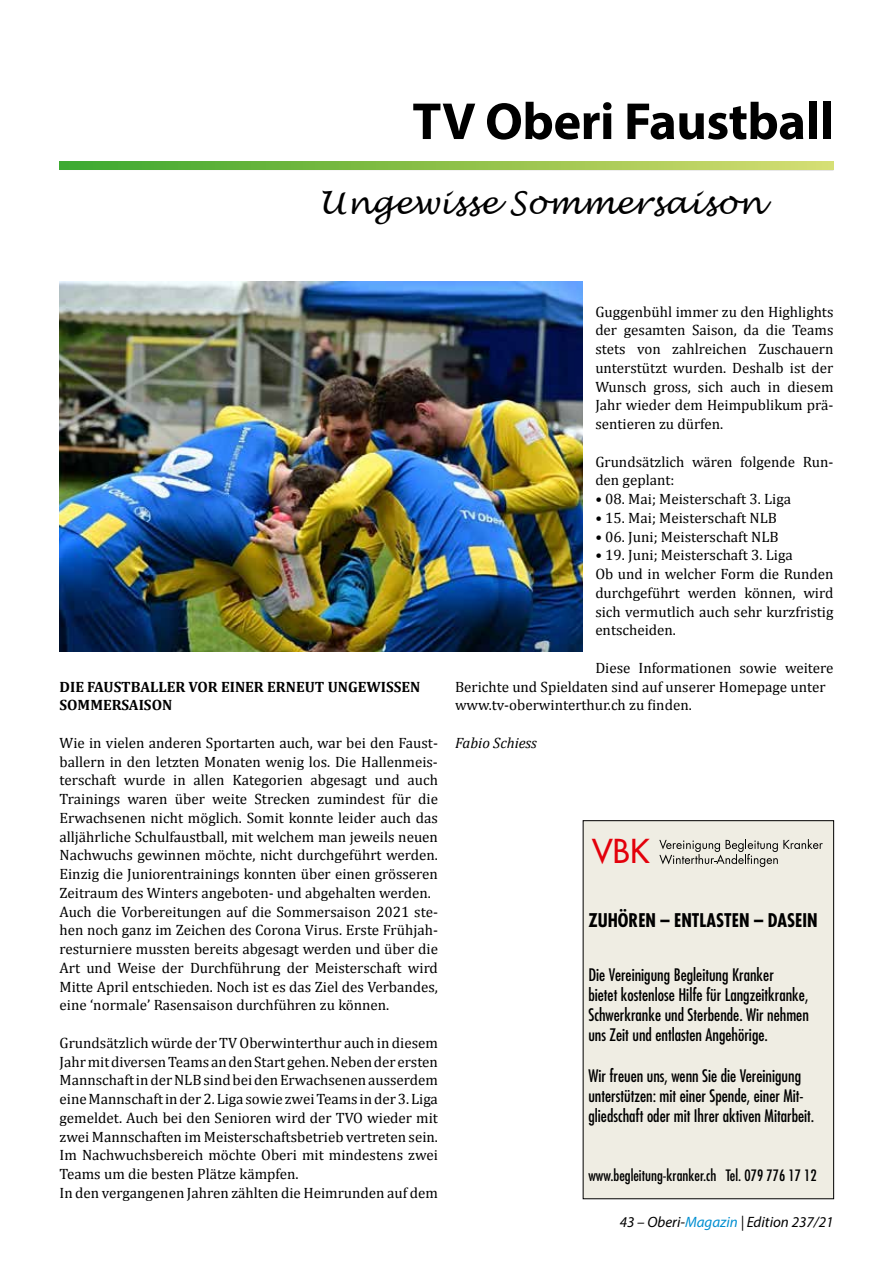
<style>
.page{position:relative;width:893px;height:1263px;background:#fff}
.page>*{position:absolute;margin:0;border:0;box-sizing:border-box;transform-origin:0 0}
.t1{font:700 52.5px "Myriad Pro";letter-spacing:-.01em;color:#000}
.t2{font:32.1px "Futura";color:#e3000b}
.t3{font:italic 31.5px "Lucida Handwriting";color:#000}
.t4{font:700 condensed 18.3px "Futura";color:#000}
.t5{font:condensed 16.8px/20.2px "Futura";color:#000}
.t6{font:condensed 15.3px "Futura";color:#000}
.t7{font:15px/18.8px "Cambria";color:#000}
.t8{font:700 15px/18.8px "Cambria";color:#000}
.t9{font:italic 15px "Myriad Pro";color:#000}
.t10{font:italic 15px "Cambria";color:#000}
.s1{color:#008fd1}
</style>
<div class="page">
<svg style="left:60px;top:161px;width:773px;height:9px;background:#8bc14c"></svg>
<img style="left:60px;top:282px;width:523px;height:370px">
<div style="left:585px;top:822px;width:247px;height:375px;background:#efede3"></div>
<svg style="left:659px;top:839px;width:164px;height:28px;background:#cac8c0"></svg>
<div style="left:583px;top:820px;width:251px;height:379px;border:1px solid #000"></div>
<h1 class="t1" style="left:412px;top:87px;width:423px">TV Oberi Faustball</h1>
<h3 class="t3" style="left:319px;top:184px;width:445px">Ungewisse Sommersaison</h3>
<p class="t8" style="left:60px;top:677px;width:362px">DIE FAUSTBALLER VOR EINER ERNEUT UNGEWISSEN<br>SOMMERSAISON</p>
<p class="t7" style="left:60px;top:733px;width:380px">Wie in vielen anderen Sportarten auch, war bei den Faust&shy;ballern in den letzten Monaten wenig los. Die Hallenmeis&shy;terschaft wurde in allen Kategorien abgesagt und auch Trainings waren über weite Strecken zumindest für die Erwachsenen nicht möglich. Somit konnte leider auch das alljährliche Schulfaustball, mit welchem man jeweils neuen Nachwuchs gewinnen möchte, nicht durchgeführt werden.<br>Einzig die Juniorentrainings konnten über einen grösseren Zeitraum des Winters angeboten- und abgehalten werden.<br>Auch die Vorbereitungen auf die Sommersaison 2021 ste&shy;hen noch ganz im Zeichen des Corona Virus. Erste Frühjah&shy;resturniere mussten bereits abgesagt werden und über die Art und Weise der Durchführung der Meisterschaft wird Mitte April entschieden. Noch ist es das Ziel des Verbandes, eine ‘normale’ Rasensaison durchführen zu können.</p>
<p class="t7" style="left:60px;top:1033px;width:380px">Grundsätzlich würde der TV Oberwinterthur auch in diesem Jahr mit diversen Teams an den Start gehen. Neben der ersten Mannschaft in der NLB sind bei den Erwachsenen ausserdem eine Mannschaft in der 2. Liga sowie zwei Teams in der 3. Liga gemeldet. Auch bei den Senioren wird der TVO wieder mit zwei Mannschaften im Meisterschaftsbetrieb vertreten sein.<br>Im Nachwuchsbereich möchte Oberi mit mindestens zwei Teams um die besten Plätze kämpfen.<br>In den vergangenen Jahren zählten die Heimrunden auf dem</p>
<p class="t7" style="left:595px;top:302px;width:240px;text-align:justify">Guggenbühl immer zu den Highlights der gesamten Saison, da die Teams stets von zahlreichen Zuschauern unterstützt wurden. Deshalb ist der Wunsch gross, sich auch in diesem Jahr wieder dem Heimpublikum prä&shy;sentieren zu dürfen.</p>
<p class="t7" style="left:595px;top:452px;width:240px">Grundsätzlich wären folgende Run&shy;den geplant:</p>
<p class="t7" style="left:595px;top:489px;width:197px">• 08. Mai; Meisterschaft 3. Liga</p>
<p class="t7" style="left:595px;top:508px;width:183px">• 15. Mai; Meisterschaft NLB</p>
<p class="t7" style="left:595px;top:527px;width:185px">• 06. Juni; Meisterschaft NLB</p>
<p class="t7" style="left:595px;top:546px;width:240px">• 19. Juni; Meisterschaft 3. Liga<br>Ob und in welcher Form die Runden durchgeführt werden können, wird sich vermutlich auch sehr kurzfristig entscheiden.</p>
<p class="t7" style="left:455px;top:658px;width:380px;text-indent:140px">Diese Informationen sowie weitere<br>Berichte und Spieldaten sind auf unserer Homepage unter www.tv-oberwinterthur.ch zu finden.</p>
<p class="t10" style="left:455px;top:732px;width:84px">Fabio Schiess</p>
<h2 class="t2" style="left:592px;top:831px;width:59px">VBK</h2>
<p class="t4" style="left:588px;top:909px;width:231px">ZUHÖREN – ENTLASTEN – DASEIN</p>
<p class="t5" style="left:588px;top:964px;width:222px">Die Vereinigung Begleitung Kranker<br>bietet kostenlose Hilfe für Langzeitkranke, Schwerkranke und Sterbende. Wir nehmen uns Zeit und entlasten Angehörige.</p>
<p class="t5" style="left:588px;top:1065px;width:227px">Wir freuen uns, wenn Sie die Vereinigung unterstützen: mit einer Spende, einer Mit&shy;gliedschaft oder mit Ihrer aktiven Mitarbeit.</p>
<p class="t6" style="left:588px;top:1165px;width:230px">www.begleitung-kranker.ch Tel. 079 776 17 12</p>
<p class="t9" style="left:620px;top:1213px;width:215px">43 – Oberi-<span class="s1">Magazin</span> | Edition 237/21</p>
</div>
